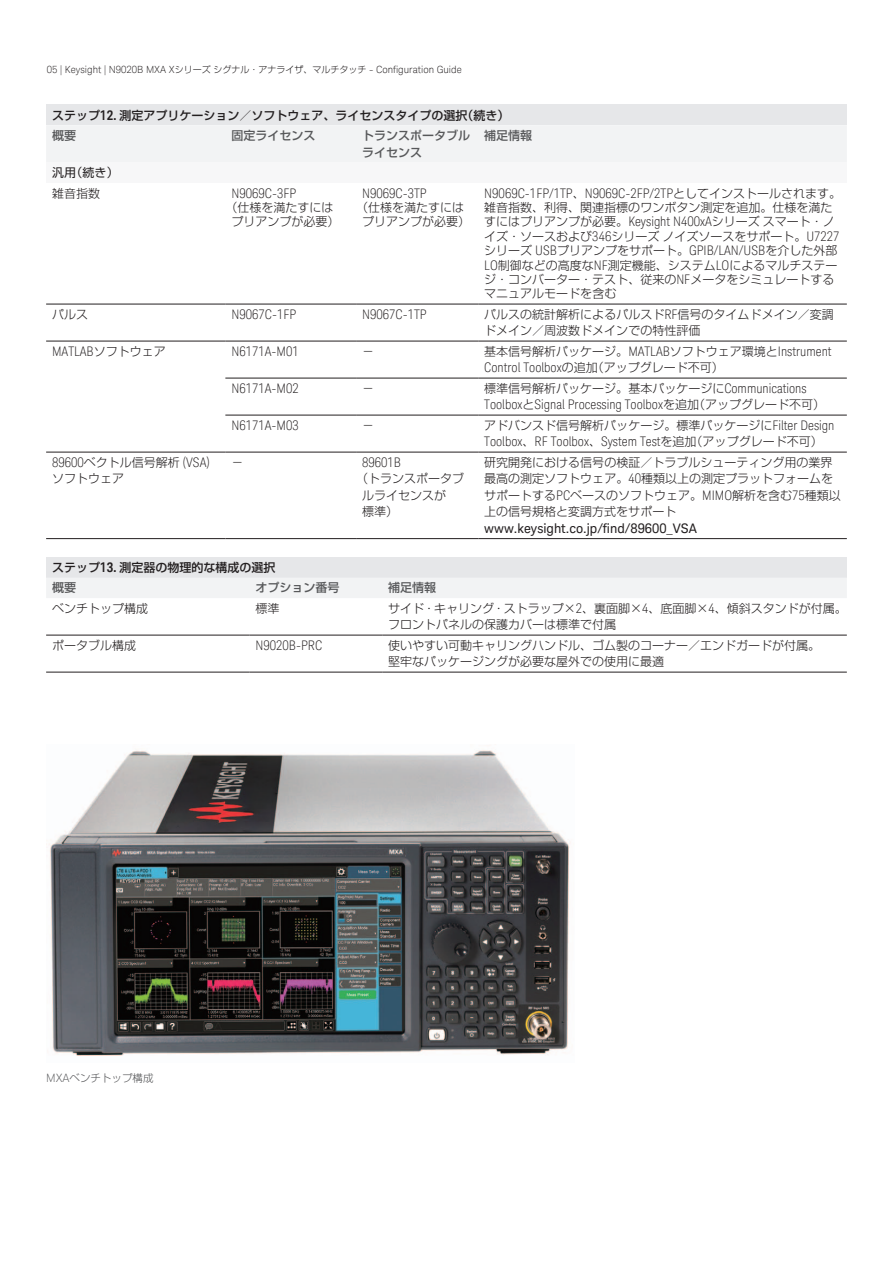
<style>
.page{position:relative;width:893px;height:1263px;background:#fff}
.page>*{position:absolute;margin:0;border:0;box-sizing:border-box;transform-origin:0 0}
.t1{font:300 condensed 13.2px "Keysight Sans";color:#231f20}
.t2{font:13.2px "Keysight Sans";color:#231f20}
.t3{font:300 12px/14.4px "Shin Go Pro";color:#231f20}
.t4{font:500 12px/20.5px "Shin Go Pro";color:#231f20}
.t5{font:500 12px/16.5px "Shin Go Pro";color:#57585a}
.t6{font:12px "Shin Go Pro";color:#231f20}
.t7{font:300 10.5px "Shin Go Pro";color:#57585a}
.t8{font:300 9.9px "Keysight Sans";color:#231f20}
.s1{font-family:"Shin Go Pro";font-size:9px}
.s2{font-family:"Keysight Sans Condensed";font-weight:700;font-size:13.2px}
.s3{color:#57585a}
.s4{font-family:"Shin Go Pro";font-stretch:normal;font-size:12px}
.s5{font-family:"Keysight Sans";font-stretch:condensed;font-size:13.2px}
.s6{font-family:"Keysight Sans";font-size:11.55px}
</style>
<div class="page">
<div style="left:46px;top:105px;width:801px;height:20px;background:#e6e7e9"></div>
<div style="left:46px;top:125px;width:801px;height:37px;background:#f2f3f4"></div>
<div style="left:46px;top:162px;width:801px;height:21px;background:#f7f7f8"></div>
<hr style="left:46px;top:304px;width:179px;height:1px;background:#231f20">
<hr style="left:225px;top:304px;width:131px;height:1px;background:#231f20">
<hr style="left:356px;top:304px;width:122px;height:1px;background:#231f20">
<hr style="left:478px;top:304px;width:369px;height:1px;background:#231f20">
<hr style="left:46px;top:341px;width:179px;height:1px;background:#231f20">
<hr style="left:225px;top:341px;width:131px;height:1px;background:#231f20">
<hr style="left:356px;top:341px;width:122px;height:1px;background:#231f20">
<hr style="left:478px;top:341px;width:369px;height:1px;background:#231f20">
<hr style="left:225px;top:378px;width:131px;height:1px;background:#231f20">
<hr style="left:356px;top:378px;width:122px;height:1px;background:#231f20">
<hr style="left:478px;top:378px;width:369px;height:1px;background:#231f20">
<hr style="left:225px;top:415px;width:131px;height:1px;background:#231f20">
<hr style="left:356px;top:415px;width:122px;height:1px;background:#231f20">
<hr style="left:478px;top:415px;width:369px;height:1px;background:#231f20">
<hr style="left:46px;top:452px;width:179px;height:1px;background:#231f20">
<hr style="left:46px;top:538px;width:179px;height:1px;background:#231f20">
<hr style="left:225px;top:452px;width:131px;height:1px;background:#231f20">
<hr style="left:225px;top:538px;width:131px;height:1px;background:#231f20">
<hr style="left:356px;top:452px;width:122px;height:1px;background:#231f20">
<hr style="left:356px;top:538px;width:122px;height:1px;background:#231f20">
<hr style="left:478px;top:452px;width:369px;height:1px;background:#231f20">
<hr style="left:478px;top:538px;width:369px;height:1px;background:#231f20">
<div style="left:46px;top:557px;width:801px;height:21px;background:#e6e7e9"></div>
<div style="left:46px;top:578px;width:801px;height:20px;background:#f2f3f4"></div>
<hr style="left:46px;top:635px;width:203px;height:1px;background:#231f20">
<hr style="left:46px;top:672px;width:203px;height:1px;background:#231f20">
<hr style="left:249px;top:635px;width:133px;height:1px;background:#231f20">
<hr style="left:249px;top:672px;width:133px;height:1px;background:#231f20">
<hr style="left:382px;top:635px;width:465px;height:1px;background:#231f20">
<hr style="left:382px;top:672px;width:465px;height:1px;background:#231f20">
<img style="left:46px;top:750px;width:525px;height:306px">
<p class="t8" style="left:47px;top:64px;width:416px">05 | Keysight | N9020B MXA X<span class="s1">シリーズシグナル・アナライザ、マルチタッチ</span> - Configuration Guide</p>
<p class="t4" style="left:52px;top:103px;width:459px">ステップ<span class="s2">12.</span> 測定アプリケーション／ソフトウェア、ライセンスタイプの選択（続き）<span class="s3">概要</span></p>
<p class="t5" style="left:231px;top:126px;width:85px">固定ライセンス</p>
<p class="t5" style="left:362px;top:126px;width:109px">トランスポータブルライセンス</p>
<p class="t5" style="left:484px;top:126px;width:49px">補足情報</p>
<p class="t6" style="left:52px;top:163px;width:68px">汎用（続き）</p>
<p class="t3" style="left:52px;top:184px;width:49px">雑音指数</p>
<p class="t1" style="left:231px;top:185px;width:66px">N9069C-3FP</p>
<p class="t3" style="left:225px;top:199px;width:115px;text-align:center">（仕様を満たすにはプリアンプが必要）</p>
<p class="t1" style="left:362px;top:185px;width:66px">N9069C-3TP</p>
<p class="t3" style="left:356px;top:199px;width:115px;text-align:center">（仕様を満たすにはプリアンプが必要）</p>
<p class="t1" style="left:484px;top:185px;width:358px">N9069C-1FP/1TP<span class="s4">、</span>N9069C-2FP/2TP<span class="s4">としてインストールされます。</span></p>
<p class="t3" style="left:484px;top:199px;width:357px">雑音指数、利得、関連指標のワンボタン測定を追加。仕様を満たすにはプリアンプが必要。<span class="s5">Keysight N400xA</span>シリーズスマート・ノイズ・ソースおよび<span class="s5">346</span>シリーズノイズソースをサポート。<span class="s5">U7227</span>シリーズ <span class="s5">USB</span>プリアンプをサポート。<span class="s5">GPIB/LAN/USB</span>を介した外部<span class="s5">LO</span>制御などの高度な<span class="s5">NF</span>測定機能、システム<span class="s5">LO</span>によるマルチステージ・コンバーター・テスト、従来の<span class="s5">NF</span>メータをシミュレートするマニュアルモードを含む</p>
<p class="t3" style="left:52px;top:306px;width:37px">パルス</p>
<p class="t1" style="left:231px;top:306px;width:66px">N9067C-1FP</p>
<p class="t1" style="left:362px;top:306px;width:66px">N9067C-1TP</p>
<p class="t3" style="left:484px;top:305px;width:351px;line-height:16.5px">パルスの統計解析によるパルスド<span class="s5">RF</span>信号のタイムドメイン／変調ドメイン／周波数ドメインでの特性評価</p>
<p class="t1" style="left:52px;top:343px;width:115px">MATLAB<span class="s4">ソフトウェア</span></p>
<p class="t1" style="left:231px;top:343px;width:69px">N6171A-M01</p>
<p class="t3" style="left:362px;top:343px;width:13px">－</p>
<p class="t3" style="left:484px;top:343px;width:349px">基本信号解析パッケージ。<span class="s5">MATLAB</span>ソフトウェア環境と<span class="s5">Instrument</span></p>
<p class="t1" style="left:484px;top:360px;width:241px">Control Toolbox<span class="s4">の追加（アップグレード不可）</span></p>
<p class="t1" style="left:231px;top:380px;width:69px">N6171A-M02</p>
<p class="t3" style="left:362px;top:380px;width:13px">－</p>
<p class="t3" style="left:484px;top:380px;width:324px">標準信号解析パッケージ。基本パッケージに<span class="s5">Communications</span></p>
<p class="t1" style="left:484px;top:397px;width:342px">Toolbox<span class="s4">と</span>Signal Processing Toolbox<span class="s4">を追加（アップグレード不可）</span></p>
<p class="t1" style="left:231px;top:417px;width:69px">N6171A-M03</p>
<p class="t3" style="left:362px;top:417px;width:13px">－</p>
<p class="t3" style="left:484px;top:417px;width:352px">アドバンスド信号解析パッケージ。標準パッケージに<span class="s5">Filter Design</span></p>
<p class="t1" style="left:484px;top:434px;width:340px">Toolbox<span class="s4">、</span>RF Toolbox<span class="s4">、</span>System Test<span class="s4">を追加（アップグレード不可）</span></p>
<p class="t1" style="left:52px;top:454px;width:159px">89600<span class="s4">ベクトル信号解析</span> (VSA)</p>
<p class="t3" style="left:52px;top:470px;width:73px">ソフトウェア</p>
<p class="t3" style="left:484px;top:453px;width:358px;line-height:16.5px">研究開発における信号の検証／トラブルシューティング用の業界最高の測定ソフトウェア。<span class="s5">40</span>種類以上の測定プラットフォームをサポートする<span class="s5">PC</span>ベースのソフトウェア。<span class="s5">MIMO</span>解析を含む<span class="s5">75</span>種類以上の信号規格と変調方式をサポート</p>
<p class="t2" style="left:484px;top:520px;width:214px">www.keysight.co.jp/find/89600_VSA</p>
<p class="t3" style="left:231px;top:454px;width:13px">－</p>
<p class="t1" style="left:362px;top:454px;width:40px">89601B</p>
<p class="t3" style="left:362px;top:469px;width:103px;line-height:16.5px;text-indent:-6px">（トランスポータブルライセンスが<br>標準）</p>
<p class="t4" style="left:52px;top:556px;width:225px">ステップ<span class="s2">13.</span> 測定器の物理的な構成の選択<span class="s3">概要</span></p>
<p class="t5" style="left:255px;top:578px;width:85px">オプション番号</p>
<p class="t5" style="left:388px;top:578px;width:49px">補足情報</p>
<p class="t3" style="left:52px;top:600px;width:97px">ベンチトップ構成</p>
<p class="t3" style="left:255px;top:600px;width:25px">標準</p>
<p class="t3" style="left:388px;top:599px;width:460px;line-height:16.5px">サイド・キャリング・ストラップ×<span class="s5">2</span>、裏面脚×<span class="s5">4</span>、底面脚×<span class="s5">4</span>、傾斜スタンドが付属。フロントパネルの保護カバーは標準で付属</p>
<p class="t3" style="left:52px;top:637px;width:85px">ポータブル構成</p>
<p class="t1" style="left:255px;top:637px;width:68px">N9020B-PRC</p>
<p class="t3" style="left:388px;top:636px;width:433px;line-height:16.5px">使いやすい可動キャリングハンドル、ゴム製のコーナー／エンドガードが付属。堅牢なパッケージングが必要な屋外での使用に最適</p>
<p class="t7" style="left:46px;top:1069px;width:109px"><span class="s6">MXA</span>ベンチトップ構成</p>
</div>
